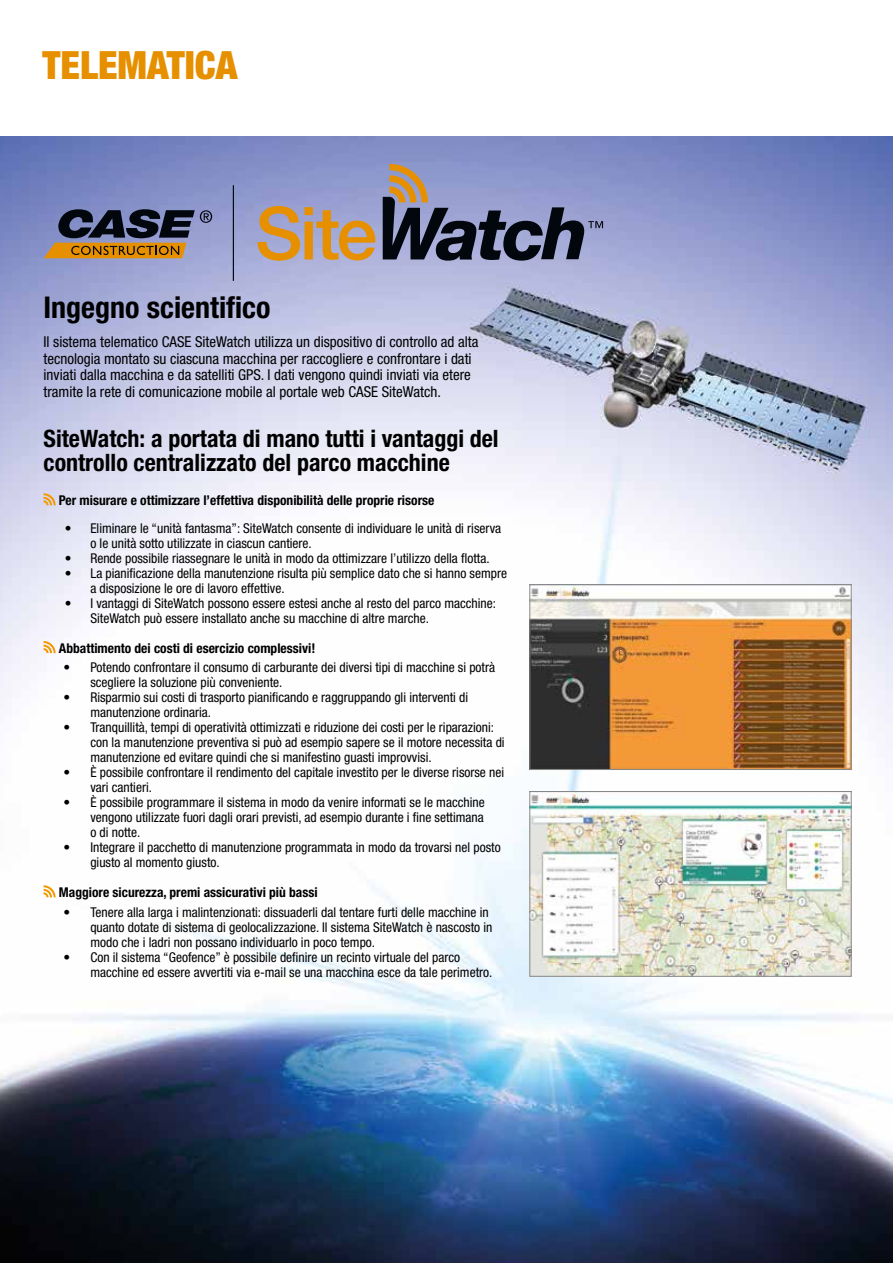
<style>
.page{position:relative;width:893px;height:1263px;background:#fff}
.page>*{position:absolute;margin:0;border:0;box-sizing:border-box;transform-origin:0 0}
.t1{font:900 condensed 39px "Helvetica Neue LT Std";color:#e69000}
.t2{font:700 condensed 30px "Helvetica Neue LT Std";color:#000}
.t3{font:700 condensed 24px/24px "Helvetica Neue LT Std";color:#000}
.t4{font:condensed 15px/16.5px "Helvetica Neue LT Std";color:#000}
.t5{font:condensed 13.5px/15px "Helvetica Neue LT Std";color:#000}
.t6{font:700 condensed 13.5px "Helvetica Neue LT Std";color:#000}
</style>
<div class="page">
<img style="left:0;top:136px;width:893px;height:1127px">
<svg style="left:44px;top:493px;width:12px;height:12px"></svg>
<svg style="left:44px;top:641px;width:12px;height:12px"></svg>
<svg style="left:44px;top:885px;width:12px;height:12px"></svg>
<svg style="left:257px;top:206px;width:120px;height:55px;background:#bf9d79"></svg>
<hr style="left:233px;top:185px;width:1px;height:96px;background:#02060d">
<svg style="left:44px;top:209px;width:168px;height:49px;background:#70625d"></svg>
<svg style="left:383px;top:164px;width:220px;height:97px;background:#6e7291"></svg>
<img style="left:531px;top:586px;width:318px;height:182px">
<div style="left:529px;top:584px;width:322px;height:186px;border:1px solid #878787"></div>
<img style="left:531px;top:793px;width:318px;height:181px">
<div style="left:529px;top:791px;width:322px;height:185px;border:1px solid #878787"></div>
<h1 class="t1" style="left:43px;top:41px;width:196px">TELEMATICA</h1>
<h2 class="t2" style="left:44px;top:289px;width:229px">Ingegno scientifico</h2>
<p class="t4" style="left:44px;top:334px;width:436px">Il sistema telematico CASE SiteWatch utilizza un dispositivo di controllo ad alta tecnologia montato su ciascuna macchina per raccogliere e confrontare i dati inviati dalla macchina e da satelliti GPS. I dati vengono quindi inviati via etere tramite la rete di comunicazione mobile al portale web CASE SiteWatch.</p>
<h3 class="t3" style="left:44px;top:426px;width:457px">SiteWatch: a portata di mano tutti i vantaggi del controllo centralizzato del parco macchine</h3>
<p class="t6" style="left:59px;top:492px;width:377px">Per misurare e ottimizzare l’effettiva disponibilità delle proprie risorse</p>
<p class="t5" style="left:90px;top:521px;width:412px;text-indent:-26px">• Eliminare le “unità fantasma”: SiteWatch consente di individuare le unità di riserva o le unità sotto utilizzate in ciascun cantiere.</p>
<p class="t5" style="left:65px;top:551px;width:426px">• Rende possibile riassegnare le unità in modo da ottimizzare l’utilizzo della flotta.</p>
<p class="t5" style="left:90px;top:566px;width:418px;text-indent:-26px">• La pianificazione della manutenzione risulta più semplice dato che si hanno sempre a disposizione le ore di lavoro effettive.</p>
<p class="t5" style="left:90px;top:596px;width:407px;text-indent:-26px">• I vantaggi di SiteWatch possono essere estesi anche al resto del parco macchine:<br>SiteWatch può essere installato anche su macchine di altre marche.</p>
<p class="t6" style="left:59px;top:640px;width:258px">Abbattimento dei costi di esercizio complessivi!</p>
<p class="t5" style="left:90px;top:660px;width:406px;text-indent:-27px">• Potendo confrontare il consumo di carburante dei diversi tipi di macchine si potrà scegliere la soluzione più conveniente.</p>
<p class="t5" style="left:90px;top:690px;width:379px;text-indent:-27px">• Risparmio sui costi di trasporto pianificando e raggruppando gli interventi di manutenzione ordinaria.</p>
<p class="t5" style="left:90px;top:720px;width:416px;text-indent:-27px">• Tranquillità, tempi di operatività ottimizzati e riduzione dei costi per le riparazioni: con la manutenzione preventiva si può ad esempio sapere se il motore necessita di manutenzione ed evitare quindi che si manifestino guasti improvvisi.</p>
<p class="t5" style="left:90px;top:765px;width:415px;text-indent:-27px">• È possibile confrontare il rendimento del capitale investito per le diverse risorse nei vari cantieri.</p>
<p class="t5" style="left:90px;top:795px;width:396px;text-align:justify;text-indent:-27px">• È possibile programmare il sistema in modo da venire informati se le macchine vengono utilizzate fuori dagli orari previsti, ad esempio durante i fine settimana o di notte.</p>
<p class="t5" style="left:90px;top:840px;width:412px;text-indent:-27px">• Integrare il pacchetto di manutenzione programmata in modo da trovarsi nel posto giusto al momento giusto.</p>
<p class="t6" style="left:59px;top:884px;width:260px">Maggiore sicurezza, premi assicurativi più bassi</p>
<p class="t5" style="left:90px;top:904px;width:404px;text-indent:-27px">• Tenere alla larga i malintenzionati: dissuaderli dal tentare furti delle macchine in quanto dotate di sistema di geolocalizzazione. Il sistema SiteWatch è nascosto in modo che i ladri non possano individuarlo in poco tempo.</p>
<p class="t5" style="left:90px;top:949px;width:404px;text-indent:-27px">• Con il sistema “Geofence” è possibile definire un recinto virtuale del parco macchine ed essere avvertiti via e-mail se una macchina esce da tale perimetro.</p>
</div>
